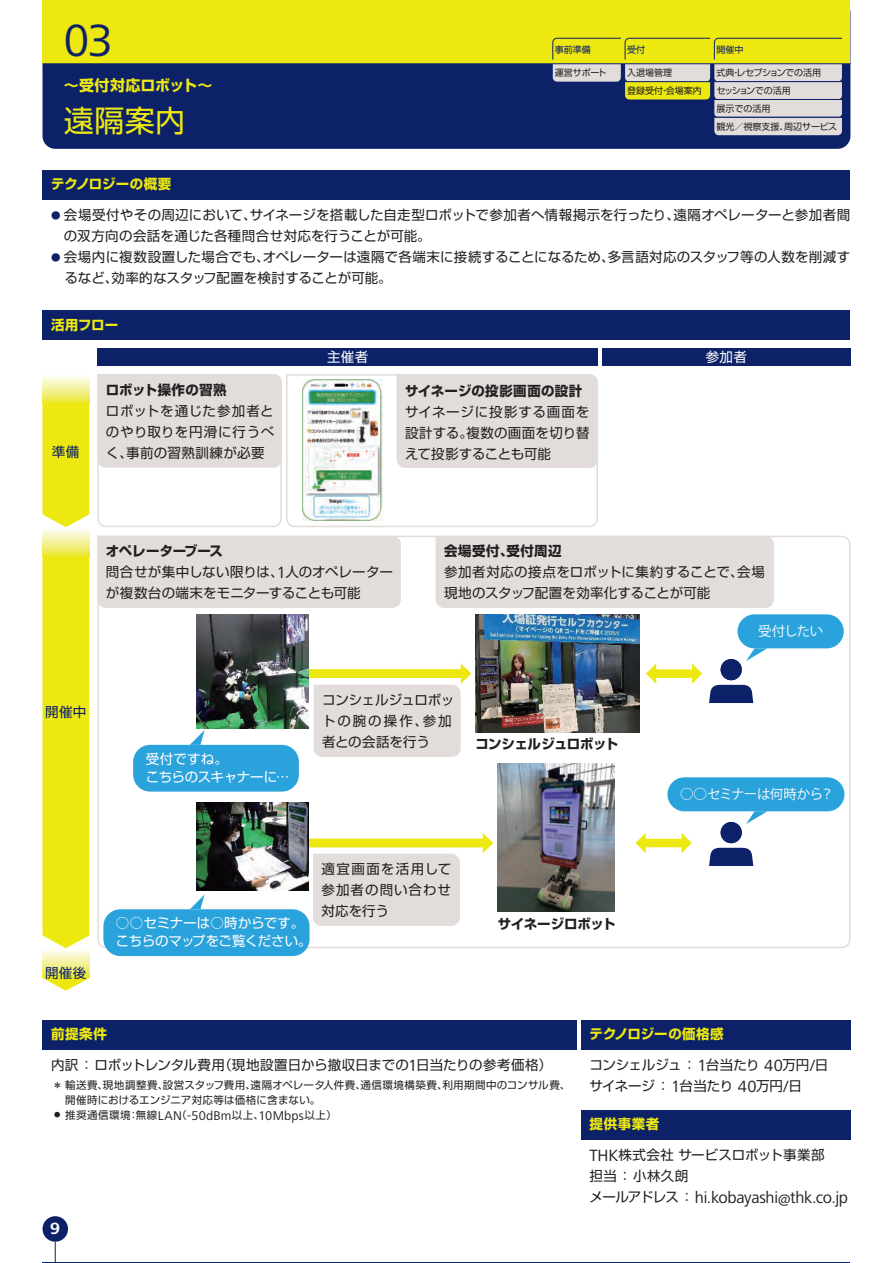
<style>
.page{position:relative;width:893px;height:1263px;background:#fff}
.page>*{position:absolute;margin:0;border:0;box-sizing:border-box;transform-origin:0 0}
.t1{font:46.8px "Frutiger Next LT";color:#0d2169}
.t2{font:30px "Shin Go Pro";color:#ece810}
.t3{font:16.8px "Frutiger Next LT";letter-spacing:-.02em;color:#231f20}
.t4{font:700 16.8px "Frutiger Next LT";color:#fff}
.t5{font:700 15px "Shin Go Pr 6 N";letter-spacing:.005em;color:#ece810}
.t6{font:13.5px/21px "Shin Go Pro";letter-spacing:.01em;color:#231f20}
.t7{font:13.5px/18px "Shin Go Pro";letter-spacing:-.01em;color:#fff}
.t8{font:13.5px/21px "Shin Go Pro";letter-spacing:-.015em;color:#231f20}
.t9{font:700 13.5px "Shin Go Pr 6 N";letter-spacing:.02em;color:#231f20}
.t10{font:700 13.5px "Shin Go Pr 6 N";color:#ece810}
.t11{font:700 13.5px "Shin Go Pr 6 N";letter-spacing:-.01em;color:#231f20}
.t12{font:13.5px "Koz Go Pr 6 N";letter-spacing:-.04em;color:#fff}
.t13{font:700 13.5px "Shin Go Pr 6 N";letter-spacing:.025em;color:#ece810}
.t14{font:700 13.5px "Shin Go Pr 6 N";letter-spacing:-.04em;color:#231f20}
.t15{font:700 13.5px "Shin Go Pr 6 N";letter-spacing:.035em;color:#231f20}
.t16{font:13.5px "Shin Go Pro";letter-spacing:.035em;color:#0d2169}
.t17{font:10.5px/15px "Shin Go Pro";letter-spacing:.035em;color:#231f20}
.t18{font:9px/17.9px "Shin Go Pro";color:#231f20}
.t19{font:9px "Shin Go Pro";color:#0d2169}
.s1{font-size:9.45px;color:#0d2169}
.s2{font-family:"Frutiger Next LT";font-size:16.8px}
.s3{font-size:7.35px}
.s4{font-family:"Frutiger Next LT";font-size:13.2px}
.s5{font-family:"Shin Go Pro";font-size:13.5px}
</style>
<div class="page">
<svg style="left:97px;top:374px;width:185px;height:153px"></svg>
<svg style="left:97px;top:536px;width:753px;height:412px"></svg>
<svg style="left:286px;top:374px;width:312px;height:153px;fill:#e2ddda"></svg>
<div style="left:43px;top:1020px;width:534px;height:30px;background:#0d2169"></div>
<div style="left:581px;top:1020px;width:269px;height:30px;background:#0d2169"></div>
<div style="left:581px;top:1110px;width:269px;height:30px;background:#0d2169"></div>
<div style="left:43px;top:310px;width:807px;height:30px;background:#0d2169"></div>
<div style="left:43px;top:170px;width:807px;height:30px;background:#0d2169"></div>
<svg style="left:43px;top:404px;width:46px;height:587px;background:#ede91f"></svg>
<div style="left:43px;top:374px;width:46px;height:30px;background:linear-gradient(to bottom,#fdfeff,#ece837)"></div>
<div style="left:43px;top:527px;width:46px;height:30px;background:linear-gradient(to bottom,#fdfeff,#ece837)"></div>
<div style="left:97px;top:349px;width:501px;height:17px;background:#0d2169"></div>
<div style="left:602px;top:349px;width:248px;height:17px;background:#0d2169"></div>
<img style="left:475px;top:615px;width:165px;height:117px">
<img style="left:197px;top:802px;width:112px;height:88px">
<img style="left:196px;top:615px;width:113px;height:113px">
<svg style="left:297px;top:663px;width:174px;height:94px"></svg>
<svg style="left:298px;top:833px;width:195px;height:93px"></svg>
<img style="left:303px;top:380px;width:79px;height:140px">
<div style="left:737px;top:614px;width:107px;height:34px;background:#2aa2db;border-radius:17px"></div>
<svg style="left:746px;top:648px;width:21px;height:13px"></svg>
<div style="left:667px;top:777px;width:177px;height:34px;background:#2aa2db;border-radius:17px"></div>
<svg style="left:746px;top:811px;width:21px;height:13px"></svg>
<div style="left:103px;top:909px;width:207px;height:47px;background:#2aa2db;border-radius:17px"></div>
<svg style="left:190px;top:894px;width:15px;height:15px"></svg>
<svg style="left:190px;top:730px;width:15px;height:15px"></svg>
<div style="left:133px;top:745px;width:166px;height:47px;background:#2aa2db;border-radius:17px"></div>
<svg style="left:646px;top:663px;width:56px;height:21px"></svg>
<svg style="left:635px;top:833px;width:57px;height:20px"></svg>
<img style="left:498px;top:764px;width:117px;height:148px">
<div style="left:43px;top:0;width:807px;height:149px;background:#0d2169;border-radius:13px"></div>
<div style="left:43px;top:0;width:807px;height:64px;background:#ece810"></div>
<svg style="left:552px;top:38px;width:290px;height:97px"></svg>
<hr style="left:714px;top:81px;width:128px;height:1px;background:#0d2169">
<hr style="left:625px;top:81px;width:85px;height:1px;background:#0d2169">
<hr style="left:714px;top:99px;width:128px;height:1px;background:#0d2169">
<hr style="left:714px;top:117px;width:128px;height:1px;background:#0d2169">
<hr style="left:43px;top:63px;width:807px;height:1px;background:#0d2169">
<div style="left:721px;top:659px;width:21px;height:21px;background:#0d2169;border-radius:50%"></div>
<svg style="left:709px;top:685px;width:44px;height:18px"></svg>
<div style="left:721px;top:822px;width:21px;height:21px;background:#0d2169;border-radius:50%"></div>
<svg style="left:709px;top:848px;width:44px;height:18px"></svg>
<div style="left:43px;top:1216px;width:25px;height:26px;background:#0d2169;border-radius:50%"></div>
<svg style="left:43px;top:1242px;width:807px;height:21px"></svg>
<h1 class="t1" style="left:64px;top:14px;width:51px">03</h1>
<p class="t5" style="left:64px;top:74px;width:150px">～受付対応ロボット～</p>
<h2 class="t2" style="left:64px;top:96px;width:123px">遠隔案内</h2>
<p class="t19" style="left:627px;top:42px;width:19px">受付</p>
<p class="t19" style="left:555px;top:42px;width:37px">事前準備</p>
<p class="t19" style="left:716px;top:42px;width:28px">開催中</p>
<p class="t18" style="left:627px;top:63px;width:76px">入退場管理<br>登録受付・会場案内</p>
<p class="t18" style="left:555px;top:63px;width:53px">運営サポート</p>
<p class="t18" style="left:716px;top:63px;width:122px">式典・レセプションでの活用<br>セッションでの活用<br>展示での活用<br>観光／視察支援、周辺サービス</p>
<p class="t10" style="left:51px;top:173px;width:122px">テクノロジーの概要</p>
<p class="t6" style="left:64px;top:203px;width:788px;text-indent:-13px"><span class="s1">●</span> 会場受付やその周辺において、サイネージを搭載した自走型ロボットで参加者へ情報掲示を行ったり、遠隔オペレーターと参加者間の双方向の会話を通じた各種問合せ対応を行うことが可能。</p>
<p class="t6" style="left:51px;top:245px;width:801px"><span class="s1">●</span> 会場内に複数設置した場合でも、オペレーターは遠隔で各端末に接続することになるため、多言語対応のスタッフ等の人数を削減す　るなど、効率的なスタッフ配置を検討することが可能。</p>
<p class="t13" style="left:51px;top:314px;width:69px">活用フロー</p>
<p class="t16" style="left:52px;top:440px;width:29px">準備</p>
<p class="t9" style="left:106px;top:379px;width:122px">ロボット操作の習熟</p>
<p class="t6" style="left:106px;top:399px;width:170px;text-align:justify">ロボットを通じた参加者とのやり取りを円滑に行うべく、事前の習熟訓練が必要</p>
<p class="t7" style="left:327px;top:347px;width:43px">主催者</p>
<p class="t7" style="left:706px;top:347px;width:43px">参加者</p>
<p class="t9" style="left:405px;top:380px;width:179px">サイネージの投影画面の設計</p>
<p class="t6" style="left:405px;top:399px;width:186px;text-align:justify">サイネージに投影する画面を設計する。複数の画面を切り替えて投影することも可能</p>
<p class="t11" style="left:106px;top:540px;width:119px">オペレーターブース</p>
<p class="t6" style="left:106px;top:560px;width:288px">問合せが集中しない限りは、<span class="s2">1</span>人のオペレーターが複数台の端末をモニターすることも可能</p>
<p class="t15" style="left:444px;top:540px;width:119px">会場受付、受付周辺</p>
<p class="t6" style="left:444px;top:560px;width:322px">参加者対応の接点をロボットに集約することで、会場現地のスタッフ配置を効率化することが可能</p>
<p class="t12" style="left:758px;top:623px;width:67px">受付したい</p>
<p class="t16" style="left:45px;top:701px;width:43px">開催中</p>
<p class="t7" style="left:146px;top:748px;width:145px">受付ですね。<br>こちらのスキャナーに…</p>
<p class="t6" style="left:322px;top:688px;width:134px">コンシェルジュロボットの腕の操作、参加者との会話を行う</p>
<p class="t14" style="left:475px;top:733px;width:144px">コンシェルジュロボット</p>
<p class="t12" style="left:680px;top:786px;width:155px">○○セミナーは何時から？</p>
<p class="t16" style="left:45px;top:962px;width:43px">開催後</p>
<p class="t7" style="left:116px;top:913px;width:197px">○○セミナーは○時からです。こちらのマップをご覧ください。</p>
<p class="t6" style="left:321px;top:857px;width:131px;text-align:justify">適宜画面を活用して参加者の問い合わせ対応を行う</p>
<p class="t11" style="left:498px;top:913px;width:119px">サイネージロボット</p>
<p class="t13" style="left:51px;top:1023px;width:58px">前提条件</p>
<p class="t10" style="left:590px;top:1023px;width:136px">テクノロジーの価格感</p>
<p class="t6" style="left:51px;top:1053px;width:503px">内訳：ロボットレンタル費用（現地設置日から撤収日までの<span class="s2">1</span>日当たりの参考価格）</p>
<p class="t17" style="left:65px;top:1076px;width:507px;text-indent:-11px"><span class="s3">＊</span>輸送費、現地調整費、設営スタッフ費用、遠隔オペレータ人件費、通信環境構築費、利用期間中のコンサル費、開催時におけるエンジニア対応等は価格に含まない。</p>
<p class="t17" style="left:54px;top:1106px;width:284px"><sup>●</sup> 推奨通信環境：無線<span class="s4">LAN</span>（<span class="s4">-50dBm</span>以上、<span class="s4">10Mbps</span>以上）</p>
<p class="t4" style="left:50px;top:1219px;width:11px">9</p>
<p class="t8" style="left:590px;top:1053px;width:240px">コンシェルジュ： <span class="s2">1</span>台当たり <span class="s2">40</span>万円<span class="s2">/</span>日サイネージ： <span class="s2">1</span>台当たり <span class="s2">40</span>万円<span class="s2">/</span>日</p>
<p class="t13" style="left:590px;top:1113px;width:71px">提供事業者</p>
<p class="t6" style="left:590px;top:1143px;width:236px"><span class="s2">THK</span>株式会社サービスロボット事業部担当：小林久朗</p>
<p class="t3" style="left:590px;top:1188px;width:260px"><span class="s5">メールアドレス：</span>hi.kobayashi@thk.co.jp</p>
</div>
